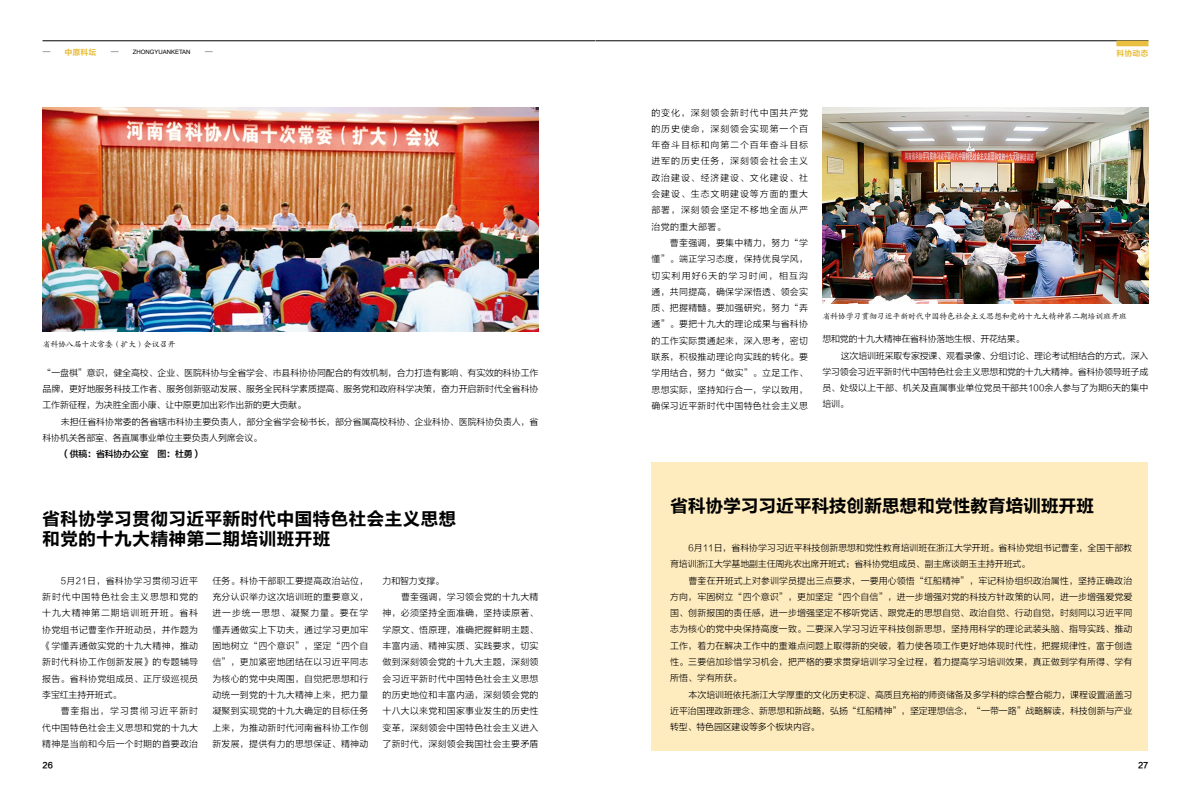
<style>
.page{position:relative;width:1191px;height:808px;background:#fff}
.page>*{position:absolute;margin:0;border:0;box-sizing:border-box;transform-origin:0 0}
.t1{font:18px/20px "FZLTCHK GBK1 0";color:#000}
.t2{font:18px "FZLTCHK GBK1 0";letter-spacing:-.02em;color:#000}
.t3{font:9px/16.3px "FZLTXHK GBK1 0";letter-spacing:.005em;color:#000;text-align:justify}
.t4{font:9px/16.3px "FZLTXHK GBK1 0";letter-spacing:-.02em;color:#000}
.t5{font:9px "FZLTXHK GBK1 0";letter-spacing:-.025em;color:#000}
.t6{font:9px "FZLTZHK GBK1 0";letter-spacing:-.025em;color:#000}
.t7{font:8px "FZKTK GBK1 0";letter-spacing:-.025em;color:#000}
.t8{font:8px "FZLTCHJW GB1 0";color:#e9bf3f}
.t9{font:8px "FZLTCHJW GB1 0";color:#000}
.t10{font:6px "Arial";color:#000}
</style>
<div class="page">
<div style="left:651px;top:462px;width:496px;height:288px;background:#feebbe"></div>
<img style="left:43px;top:108px;width:496px;height:224px">
<img style="left:822px;top:108px;width:326px;height:196px">
<hr style="left:595px;top:41px;width:553px;height:1px;background:#000">
<hr style="left:43px;top:41px;width:552px;height:1px;background:#000">
<div style="left:1116px;top:41px;width:32px;height:5px;background:#e9bf3f"></div>
<p class="t8" style="left:65px;top:47px;width:33px">中原科坛</p>
<p class="t10" style="left:133px;top:48px;width:59px">ZHONGYUANKETAN</p>
<p class="t8" style="left:1116px;top:48px;width:33px">科协动态</p>
<p class="t7" style="left:43px;top:340px;width:134px">省科协八届十次常委（扩大）会议召开</p>
<p class="t3" style="left:43px;top:365px;width:497px">“一盘棋”意识，健全高校、企业、医院科协与全省学会、市县科协协同配合的有效机制，合力打造有影响、有实效的科协工作品牌，更好地服务科技工作者、服务创新驱动发展、服务全民科学素质提高、服务党和政府科学决策，奋力开启新时代全省科协工作新征程，为决胜全面小康、让中原更加出彩作出新的更大贡献。</p>
<p class="t4" style="left:43px;top:414px;width:497px;text-indent:18px">未担任省科协常委的各省辖市科协主要负责人，部分全省学会秘书长，部分省属高校科协、企业科协、医院科协负责人，省科协机关各部室、各直属事业单位主要负责人列席会议。</p>
<p class="t6" style="left:61px;top:449px;width:142px">（供稿：省科协办公室 图：杜勇）</p>
<h1 class="t1" style="left:42px;top:509px;width:416px">省科协学习贯彻习近平新时代中国特色社会主义思想和党的十九大精神第二期培训班开班</h1>
<p class="t3" style="left:42px;top:573px;width:157px;text-indent:18px">5月21日，省科协学习贯彻习近平新时代中国特色社会主义思想和党的十九大精神第二期培训班开班。省科协党组书记曹奎作开班动员，并作题为《学懂弄通做实党的十九大精神，推动新时代科协工作创新发展》的专题辅导报告。省科协党组成员、正厅级巡视员李宝红主持开班式。</p>
<p class="t3" style="left:42px;top:703px;width:157px;text-indent:18px">曹奎指出，学习贯彻习近平新时代中国特色社会主义思想和党的十九大精神是当前和今后一个时期的首要政治</p>
<p class="t3" style="left:212px;top:573px;width:157px">任务。科协干部职工要提高政治站位，充分认识举办这次培训班的重要意义，进一步统一思想、凝聚力量。要在学懂弄通做实上下功夫，通过学习更加牢固地树立“四个意识”，坚定“四个自信”，更加紧密地团结在以习近平同志为核心的党中央周围，自觉把思想和行动统一到党的十九大精神上来，把力量凝聚到实现党的十九大确定的目标任务上来，为推动新时代河南省科协工作创新发展，提供有力的思想保证、精神动</p>
<p class="t3" style="left:382px;top:573px;width:63px">力和智力支撑。</p>
<p class="t3" style="left:401px;top:589px;width:139px">曹奎强调，学习领会党的十九大精</p>
<p class="t3" style="left:382px;top:605px;width:157px">神，必须坚持全面准确，坚持读原著、</p>
<p class="t3" style="left:382px;top:622px;width:157px">学原文、悟原理，准确把握鲜明主题、</p>
<p class="t3" style="left:382px;top:638px;width:157px">丰富内涵、精神实质、实践要求，切实</p>
<p class="t3" style="left:382px;top:654px;width:157px">做到深刻领会党的十九大主题，深刻领</p>
<p class="t3" style="left:382px;top:670px;width:157px">会习近平新时代中国特色社会主义思想</p>
<p class="t3" style="left:382px;top:687px;width:157px">的历史地位和丰富内涵，深刻领会党的</p>
<p class="t3" style="left:382px;top:703px;width:157px">十八大以来党和国家事业发生的历史性</p>
<p class="t3" style="left:382px;top:719px;width:157px">变革，深刻领会中国特色社会主义进入</p>
<p class="t3" style="left:382px;top:736px;width:157px">了新时代，深刻领会我国社会主要矛盾</p>
<p class="t3" style="left:651px;top:104px;width:158px">的变化，深刻领会新时代中国共产党的历史使命，深刻领会实现第一个百年奋斗目标和向第二个百年奋斗目标进军的历史任务，深刻领会社会主义政治建设、经济建设、文化建设、社会建设、生态文明建设等方面的重大部署，深刻领会坚定不移地全面从严治党的重大部署。</p>
<p class="t3" style="left:651px;top:235px;width:158px;text-indent:18px">曹奎强调，要集中精力，努力“学懂”。端正学习态度，保持优良学风，切实利用好6天的学习时间，相互沟通，共同提高，确保学深悟透、领会实质、把握精髓。要加强研究，努力“弄通”。要把十九大的理论成果与省科协的工作实际贯通起来，深入思考，密切联系，积极推动理论向实践的转化。要学用结合，努力“做实”。立足工作、思想实际，坚持知行合一，学以致用，确保习近平新时代中国特色社会主义思</p>
<p class="t7" style="left:822px;top:312px;width:306px">省科协学习贯彻习近平新时代中国特色社会主义思想和党的十九大精神第二期培训班开班</p>
<p class="t5" style="left:822px;top:334px;width:204px">想和党的十九大精神在省科协落地生根、开花结果。</p>
<p class="t5" style="left:840px;top:350px;width:309px">这次培训班采取专家授课、观看录像、分组讨论、理论考试相结合的方式，深入</p>
<p class="t4" style="left:822px;top:364px;width:327px">学习领会习近平新时代中国特色社会主义思想和党的十九大精神。省科协领导班子成</p>
<p class="t3" style="left:822px;top:380px;width:327px">员、处级以上干部、机关及直属事业单位党员干部共100余人参与了为期6天的集中</p>
<p class="t3" style="left:822px;top:396px;width:28px">培训。</p>
<h1 class="t2" style="left:670px;top:496px;width:425px">省科协学习习近平科技创新思想和党性教育培训班开班</h1>
<p class="t3" style="left:670px;top:540px;width:463px;text-indent:18px">6月11日，省科协学习习近平科技创新思想和党性教育培训班在浙江大学开班。省科协党组书记曹奎，全国干部教育培训浙江大学基地副主任周兆农出席开班式；省科协党组成员、副主席谈朗玉主持开班式。</p>
<p class="t3" style="left:670px;top:572px;width:464px;text-indent:18px">曹奎在开班式上对参训学员提出三点要求，一要用心领悟“红船精神”，牢记科协组织政治属性，坚持正确政治方向，牢固树立“四个意识”，更加坚定“四个自信”，进一步增强对党的科技方针政策的认同，进一步增强爱党爱国、创新报国的责任感，进一步增强坚定不移听党话、跟党走的思想自觉、政治自觉、行动自觉，时刻同以习近平同志为核心的党中央保持高度一致。二要深入学习习近平科技创新思想，坚持用科学的理论武装头脑、指导实践、推动工作，着力在解决工作中的重难点问题上取得新的突破，着力使各项工作更好地体现时代性，把握规律性，富于创造性。三要倍加珍惜学习机会，把严格的要求贯穿培训学习全过程，着力提高学习培训效果，真正做到学有所得、学有所悟、学有所获。</p>
<p class="t3" style="left:670px;top:686px;width:464px;text-indent:18px">本次培训班依托浙江大学厚重的文化历史积淀、高质且充裕的师资储备及多学科的综合整合能力，课程设置涵盖习近平治国理政新理念、新思想和新战略，弘扬“红船精神”，坚定理想信念，“一带一路”战略解读，科技创新与产业转型、特色园区建设等多个板块内容。</p>
<p class="t9" style="left:43px;top:760px;width:12px">26</p>
<p class="t9" style="left:1138px;top:760px;width:12px">27</p>
</div>
